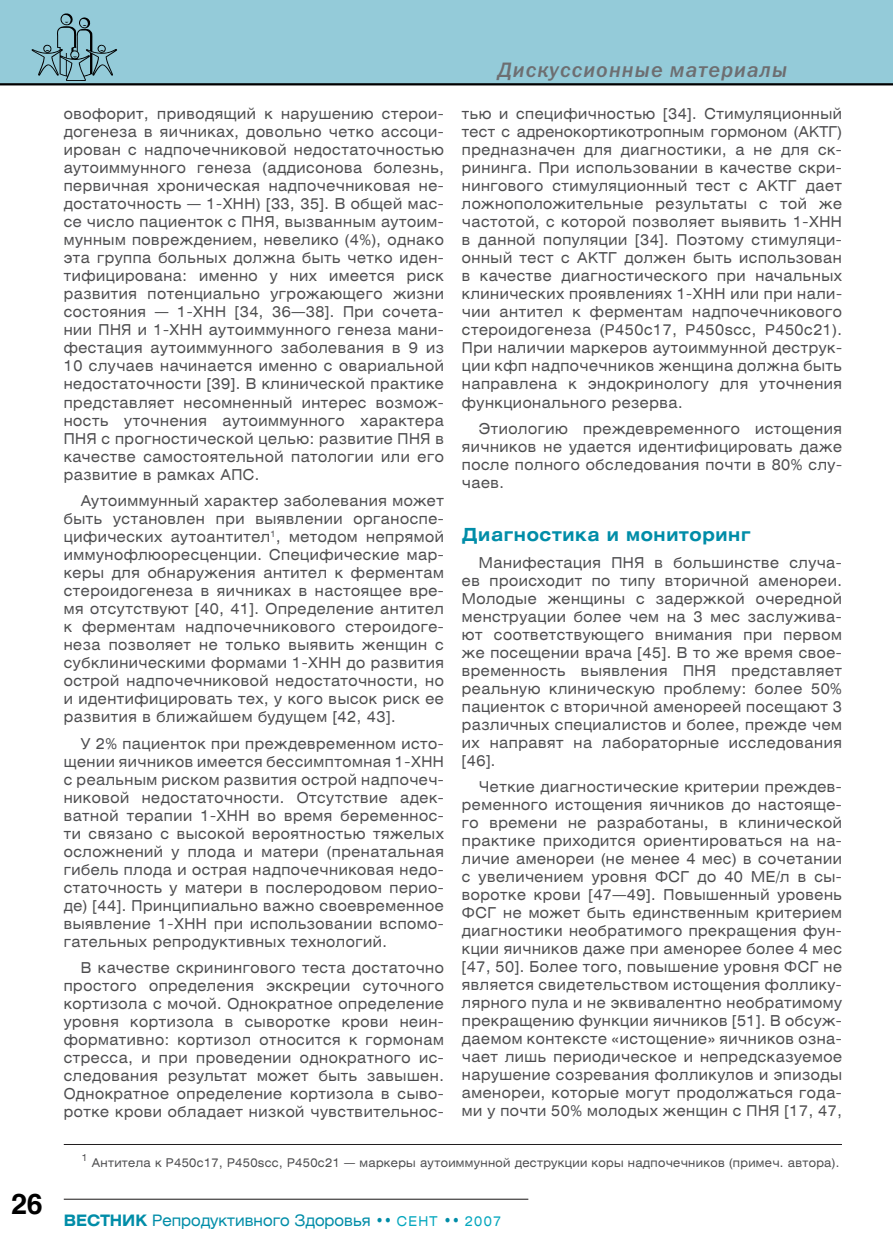
<style>
.page{position:relative;width:893px;height:1246px;background:#fff}
.page>*{position:absolute;margin:0;border:0;box-sizing:border-box;transform-origin:0 0}
.t1{font:italic 21px "Franklin Gothic Medium C";letter-spacing:.05em;color:#6d6e71}
.t2{font:700 18px "Helios Ext";letter-spacing:.04em;color:#008da8;scale:.9 1}
.t3{font:15.75px "Helios Ext";color:#008da8;scale:.9 1}
.t4{font:15px/18px "Helios Ext";letter-spacing:.04em;color:#4d4d4f;text-align:justify;scale:.9 1}
.t5{font:15px/18px "Helios Ext";letter-spacing:.02em;color:#4d4d4f;scale:.9 1}
.t6{font:12px "Helios Ext";letter-spacing:.03em;color:#4d4d4f;scale:.9 1}
.t7{font:9.6px "Helios Ext";color:#4d4d4f;scale:.9 1}
.s1{font-weight:700}
.s2{font-size:13.5px;color:#02a6bd}
</style>
<div class="page">
<div style="left:0;top:0;width:893px;height:84px;background:#94cbd9"></div>
<svg style="left:32px;top:14px;width:85px;height:67px"></svg>
<hr style="left:64px;top:1199px;width:464px;height:1px;background:#221f20">
<hr style="left:0;top:83px;width:893px;height:2px;background:#000">
<hr style="left:64px;top:1144px;width:778px;height:1px;background:#221f20">
<p class="t4" style="left:64px;top:105px;width:424px">овофорит, приводящий к нарушению стерои&shy;догенеза в яичниках, довольно четко ассоци&shy;ирован с надпочечниковой недостаточностью аутоиммунного генеза (аддисонова болезнь, первичная хроническая надпочечниковая не&shy;достаточность — 1-ХНН) [33, 35]. В общей мас&shy;се число пациенток с П НЯ, вызванным аутоим&shy;мунным повреждением, невелико (4%), однако эта группа больных должна быть четко иден&shy;тифицирована: именно у них имеется риск развития потенциально угрожающего жизни состояния — 1-ХНН [34, 36—38]. П ри сочета&shy;нии П НЯ и 1-ХНН аутоиммунного генеза мани&shy;фестация аутоиммунного заболевания в 9 из 10 случаев начинается именно с овариальной недостаточности [39]. В клинической практике представляет несомненный интерес возмож&shy;ность уточнения аутоиммунного характера П НЯ с прогностической целью: развитие П НЯ в качестве самостоятельной патологии или его развитие в рамках АП С.</p>
<p class="t4" style="left:64px;top:492px;width:424px;text-indent:17px">Аутоиммунный характер заболевания может быть установлен при выявлении органоспе&shy;цифических аутоантител<sup>1</sup>, методом непрямой иммунофлюоресценции. Специфические мар&shy;керы для обнаружения антител к ферментам стероидогенеза в яичниках в настоящее вре&shy;мя отсутствуют [40, 41]. Определение антител к ферментам надпочечникового стероидоге&shy;неза позволяет не только выявить женщин с субклиническими формами 1-ХНН до развития острой надпочечниковой недостаточности, но и идентифицировать тех, у кого высок риск ее развития в ближайшем будущем [42, 43].</p>
<p class="t4" style="left:64px;top:734px;width:424px;text-indent:17px">У 2% пациенток при преждевременном исто&shy;щении яичников имеется бессимптомная 1-ХНН с реальным риском развития острой надпочеч&shy;никовой недостаточности. Отсутствие адек&shy;ватной терапии 1-ХНН во время беременнос&shy;ти связано с высокой вероятностью тяжелых осложнений у плода и матери (пренатальная гибель плода и острая надпочечниковая недо&shy;статочность у матери в послеродовом перио&shy;де) [44]. П ринципиально важно своевременное выявление 1-ХНН при использовании вспомо&shy;гательных репродуктивных технологий.</p>
<p class="t4" style="left:64px;top:959px;width:424px;text-indent:17px">В качестве скринингового теста достаточно простого определения экскреции суточного кортизола с мочой. Однократное определение уровня кортизола в сыворотке крови неин&shy;формативно: кортизол относится к гормонам стресса, и при проведении однократного ис&shy;следования результат может быть завышен.<br>Однократное определение кортизола в сыво&shy;ротке крови обладает низкой чувствительнос-</p>
<h1 class="t1" style="left:498px;top:58px;width:291px">Дискуссионные материалы</h1>
<p class="t5" style="left:462px;top:105px;width:424px">тью и специфичностью [34]. Стимуляционный тест с адренокортикотропным гормоном (АКТГ</p>
<p class="t4" style="left:462px;top:123px;width:424px;text-indent:376px">) предназначен для диагностики, а не для ск&shy;рининга. П ри использовании в качестве скри&shy;нингового стимуляционный тест с АКТГ</p>
<p class="t4" style="left:462px;top:177px;width:424px;text-indent:344px">дает ложноположительные результаты с той же частотой, с которой позволяет выявить 1-ХНН в данной популяции [34]. Поэтому стимуляци&shy;онный тест с АКТГ</p>
<p class="t4" style="left:462px;top:249px;width:424px;text-indent:162px">должен быть использован в качестве диагностического при начальных клинических проявлениях 1-ХНН или при нали&shy;чии антител к ферментам надпочечникового стероидогенеза (Р450с17, Р450scc, Р450c21).<br>П ри наличии маркеров аутоиммунной деструк&shy;ции кфп надпочечников женщина должна быть направлена к эндокринологу для уточнения функционального резерва.</p>
<p class="t4" style="left:462px;top:420px;width:424px;text-indent:17px">Этиологию преждевременного истощения яичников не удается идентифицировать даже после полного обследования почти в 80% слу&shy;чаев.</p>
<p class="t2" style="left:462px;top:523px;width:322px">Диагностика и мониторинг</p>
<p class="t4" style="left:462px;top:553px;width:424px;text-indent:17px">М анифестация П НЯ в большинстве случа&shy;ев происходит по типу вторичной аменореи.<br>Молодые женщины с задержкой очередной менструации более чем на 3 мес заслужива&shy;ют соответствующего внимания при первом же посещении врача [45]. В то же время свое&shy;временность выявления П НЯ представляет реальную клиническую проблему: более 50% пациенток с вторичной аменореей посещают 3 различных специалистов и более, прежде чем их направят на лабораторные исследования [46].</p>
<p class="t4" style="left:462px;top:778px;width:424px;text-indent:17px">Четкие диагностические критерии преждев&shy;ременного истощения яичников до настояще&shy;го времени не разработаны, в клинической практике приходится ориентироваться на на&shy;личие аменореи (не менее 4 мес) в сочетании с увеличением уровня ФСГ до 40 М Е/л в сы&shy;воротке крови [47—49]. Повышенный уровень ФСГ не может быть единственным критерием диагностики необратимого прекращения фун&shy;кции яичников даже при аменорее более 4 мес [47, 50]. Более того, повышение уровня ФСГ не является свидетельством истощения фоллику&shy;лярного пула и не эквивалентно необратимому прекращению функции яичников [51]. В обсуж&shy;даемом контексте «истощение» яичников озна&shy;чает лишь периодическое и непредсказуемое нарушение созревания фолликулов и эпизоды аменореи, которые могут продолжаться года&shy;ми у почти 50% молодых женщин с П НЯ [17, 47,</p>
<p class="t7" style="left:82px;top:1152px;width:8px">1</p>
<p class="t6" style="left:92px;top:1155px;width:832px">Антитела к Р450с17, Р450scc, Р450c21 — маркеры аутоиммунной деструкции коры надпочечников (примеч. автора).</p>
<p class="t3" style="left:11px;top:1211px;width:546px"><sup>26</sup> <span class="s1">ВЕСТНИК</span> Репродуктивного Здоровья •• <span class="s2">СЕНТ</span> •• <span class="s2">2007</span></p>
</div>
